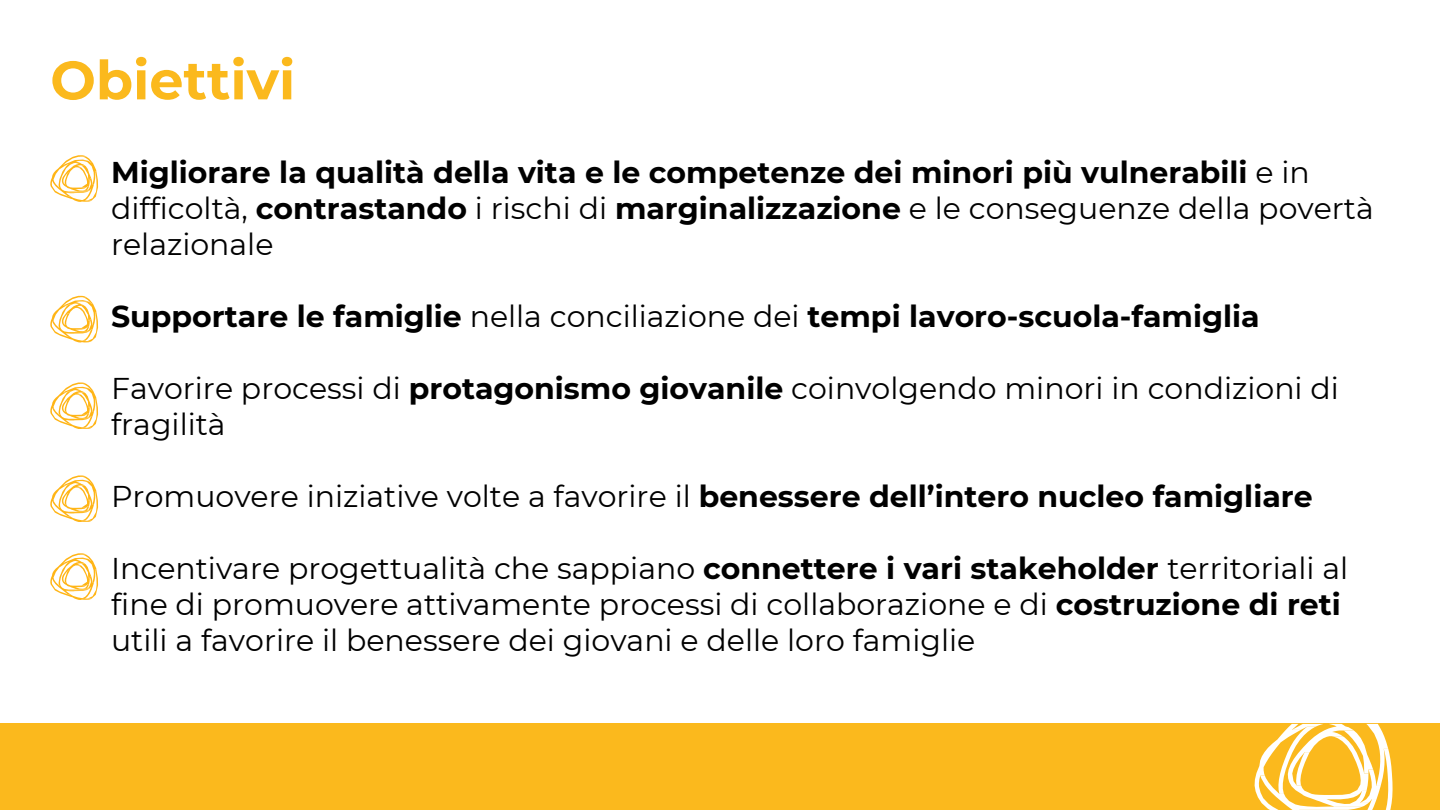
<style>
.page{position:relative;width:1440px;height:810px;background:#fff}
.page>*{position:absolute;margin:0;border:0;box-sizing:border-box;transform-origin:0 0}
.t1{font:700 54px "Montserrat";color:#fbb91d}
.t2{font:30px/36px "Montserrat";color:#000}
.t3{font:700 30px/36px "Montserrat";color:#000}
.s1{font-weight:400}
.s2{font-weight:700}
</style>
<div class="page">
<div style="left:0;top:724px;width:1440px;height:86px;background:#fbb91d"></div>
<svg style="left:1255px;top:724px;width:138px;height:86px"></svg>
<svg style="left:50px;top:155px;width:48px;height:47px"></svg>
<svg style="left:50px;top:296px;width:48px;height:46px"></svg>
<svg style="left:50px;top:383px;width:48px;height:46px"></svg>
<svg style="left:50px;top:475px;width:48px;height:47px"></svg>
<svg style="left:50px;top:553px;width:48px;height:47px"></svg>
<h1 class="t1" style="left:50px;top:47px;width:246px">Obiettivi</h1>
<p class="t3" style="left:111px;top:154px;width:1264px">Migliorare la qualità della vita e le competenze dei minori più vulnerabili <span class="s1">e in difficoltà,</span> contrastando <span class="s1">i rischi di</span> marginalizzazione <span class="s1">e le conseguenze della povertà relazionale</span></p>
<p class="t3" style="left:111px;top:298px;width:1150px">Supportare le famiglie <span class="s1">nella conciliazione dei</span> tempi lavoro-scuola-famiglia</p>
<p class="t2" style="left:111px;top:370px;width:1229px">Favorire processi di <span class="s2">protagonismo giovanile</span> coinvolgendo minori in condizioni di fragilità</p>
<p class="t2" style="left:111px;top:478px;width:1203px">Promuovere iniziative volte a favorire il <span class="s2">benessere dell’intero nucleo famigliare</span></p>
<p class="t2" style="left:111px;top:550px;width:1239px">Incentivare progettualità che sappiano <span class="s2">connettere i vari stakeholder</span> territoriali al fine di promuovere attivamente processi di collaborazione e di <span class="s2">costruzione di reti </span>utili a favorire il benessere dei giovani e delle loro famiglie</p>
</div>
